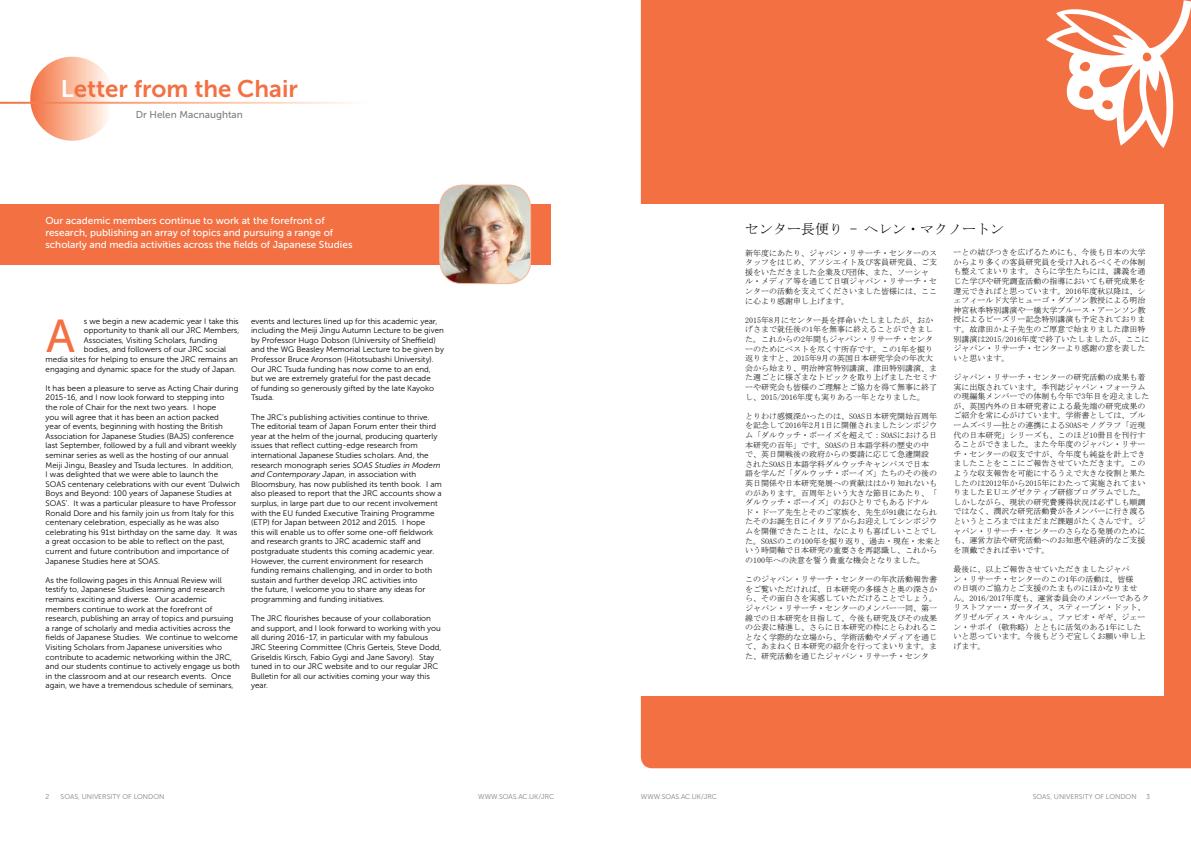
<style>
.page{position:relative;width:1191px;height:842px;background:#fff}
.page>*{position:absolute;margin:0;border:0;box-sizing:border-box;transform-origin:0 0}
.t1{font:46px "Museo Sans 500";color:#f37043}
.t2{font:24px "Museo Sans 700";color:#f37043}
.t3{font:14px "MS Mincho";color:#000}
.t4{font:10px/12px "Museo Sans 500";color:#fff}
.t5{font:10px "Museo Sans 500";color:#807f83}
.t6{font:8px/9.6px "Museo Sans 300";color:#000}
.t7{font:8px/9.6px "MS Mincho";color:#000}
.t8{font:7px "Museo Sans 300";color:#807f83}
.s1{color:#fff}
.s2{font-style:italic}
</style>
<div class="page">
<div style="left:641px;top:0;width:550px;height:768px;background:#f37043"></div>
<svg style="left:1046px;top:0;width:145px;height:148px"></svg>
<div style="left:0;top:204px;width:550px;height:60px;background:#f37043"></div>
<div style="left:30px;top:57px;width:84px;height:84px;background:linear-gradient(to right,#f47140,#fffff9);border-radius:42px"></div>
<hr style="left:0;top:102px;width:388px;height:2px;background:#fff">
<img style="left:440px;top:185px;width:90px;height:99px">
<div style="left:439px;top:185px;width:92px;height:99px;border:1px solid #fab697;border-radius:23px"></div>
<div style="left:635px;top:204px;width:529px;height:492px;background:#fff"></div>
<h2 class="t2" style="left:61px;top:76px;width:238px"><span class="s1">L</span>etter from the Chair</h2>
<p class="t5" style="left:136px;top:109px;width:109px">Dr Helen Macnaughtan</p>
<p class="t4" style="left:45px;top:214px;width:308px">Our academic members continue to work at the forefront of research, publishing an array of topics and pursuing a range of scholarly and media activities across the fields of Japanese Studies</p>
<h3 class="t3" style="left:745px;top:222px;width:260px">センター長便り - ヘレン・マクノートン</h3>
<p class="t7" style="left:953px;top:247px;width:197px">ーとの結びつきを広げるためにも、今後も日本の大学からより多くの客員研究員を受け入れるべくその体制も整えてまいります。さらに学生たちには、講義を通じた学びや研究調査活動の指導においても研究成果を還元できればと思っています。2016年度秋以降は、シェフィールド大学ヒューゴ・ダブソン教授による明治神宮秋季特別講演や一橋大学ブルース・アーンソン教授によるビーズリー記念特別講演も予定されております。故津田かよ子先生のご厚意で始まりました津田特別講演は2015/2016年度で終了いたしましたが、ここにジャパン・リサーチ・センターより感謝の意を表したいと思います。</p>
<p class="t7" style="left:953px;top:372px;width:197px">ジャパン・リサーチ・センターの研究活動の成果も着実に出版されています。季刊誌ジャパン・フォーラムの現編集メンバーでの体制も今年で3年目を迎えましたが、英国内外の日本研究者による最先端の研究成果のご紹介を常に心がけています。学術書としては、ブルームズべリ―社との連携によるSOASモノグラフ「近現代の日本研究」シリーズも、このほど10冊目を刊行することができました。また今年度のジャパン・リサーチ・センターの収支ですが、今年度も純益を計上できましたことをここにご報告させていただきます。このような収支報告を可能にするうえで大きな役割と果たしたのは2012年から2015年にわたって実施されてまいりましたＥＵエグゼクティブ研修プログラムでした。しかしながら、現状の研究費獲得状況は必ずしも順調ではなく、潤沢な研究活動費が各メンバーに行き渡るというところまではまだまだ課題がたくさんです。ジャパン・リサーチ・センターのさらなる発展のためにも、運営方法や研究活動へのお知恵や経済的なご支援を頂戴できれば幸いです。</p>
<p class="t7" style="left:953px;top:564px;width:197px">最後に、以上ご報告させていただきましたジャパ<br>ン・リサーチ・センターのこの1年の活動は、皆様<br>の日頃のご協力とご支援のたまものにほかなりませ<br>ん。2016/2017年度も、運営委員会のメンバーであるクリストファー・ガータイス、スティーブン・ドット、グリゼルディス・キルシュ、ファビオ・ギギ、ジェーン・サボイ（敬称略）とともに活気のある1年にしたいと思っています。今後もどうぞ宜しくお願い申し上げます。</p>
<p class="t7" style="left:745px;top:248px;width:193px">新年度にあたり、ジャパン・リサーチ・センターのスタッフをはじめ、アソシエイト及び客員研究員、ご支援をいただきました企業及び団体、また、ソーシャル・メディア等を通じて日頃ジャパン・リサーチ・センターの活動を支えてくださいました皆様には、ここに心より感謝申し上げます。</p>
<p class="t7" style="left:745px;top:315px;width:193px">2015年8月にセンター長を拝命いたしましたが、おかげさまで就任後の1年を無事に終えることができました。これからの2年間もジャパン・リサーチ・センターのためにベストを尽くす所存です。この1年を振り返りますと、2015年9月の英国日本研究学会の年次大会から始まり、明治神宮特別講演、津田特別講演、また週ごとに様ざまなトピックを取り上げましたセミナーや研究会も皆様のご理解とご協力を得て無事に終了し、2015/2016年度も実りある一年となりました。</p>
<p class="t7" style="left:745px;top:411px;width:197px">とりわけ感慨深かったのは、SOAS日本研究開始百周年を記念して2016年2月1日に開催されましたシンポジウム「ダルウッチ・ボーイズを超えて：SOASにおける日本研究の百年」です。SOASの日本語学科の歴史の中<br>で、英日開戦後の政府からの要請に応じて急遽開設<br>されたSOAS日本語学科ダルウッチキャンパスで日本<br>語を学んだ「ダルウッチ・ボーイズ」たちのその後の英日関係や日本研究発展への貢献ははかり知れないものがあります。百周年という大きな節目にあたり、「ダルウッチ・ボーイズ」のおひとりでもあるドナル<br>ド・ドーア先生とそのご家族を、先生が91歳になられたそのお誕生日にイタリアからお迎えしてシンポジウムを開催できたことは、なによりも喜ばしいことでした。SOASのこの100年を振り返り、過去・現在・未来という時間軸で日本研究の重要さを再認識し、これからの100年への決意を誓う貴重な機会となりました。</p>
<p class="t7" style="left:745px;top:574px;width:193px;text-align:justify">このジャパン・リサーチ・センターの年次活動報告書をご覧いただければ、日本研究の多様さと奥の深さから、その面白さを実感していただけることでしょう。ジャパン・リサーチ・センターのメンバー一同、第一線での日本研究を目指して、今後も研究及びその成果の公表に精進し、さらに日本研究の枠にとらわれることなく学際的な立場から、学術活動やメディアを通じて、あまねく日本研究の紹介を行ってまいります。また、研究活動を通じたジャパン・リサーチ・センタ</p>
<p class="t6" style="left:251px;top:316px;width:194px">events and lectures lined up for this academic year, including the Meiji Jingu Autumn Lecture to be given by Professor Hugo Dobson (University of Sheffield) and the WG Beasley Memorial Lecture to be given by Professor Bruce Aronson (Hitotsubashi University).<br>Our JRC Tsuda funding has now come to an end, but we are extremely grateful for the past decade<br>of funding so generously gifted by the late Kayoko Tsuda.</p>
<p class="t6" style="left:251px;top:412px;width:192px">The JRC’s publishing activities continue to thrive.<br>The editorial team of Japan Forum enter their third year at the helm of the journal, producing quarterly issues that reflect cutting-edge research from international Japanese Studies scholars. And, the research monograph series <span class="s2">SOAS Studies in Modern and Contemporary Japan</span>, in association with Bloomsbury, has now published its tenth book. I am also pleased to report that the JRC accounts show a surplus, in large part due to our recent involvement with the EU funded Executive Training Programme (ETP) for Japan between 2012 and 2015. I hope<br>this will enable us to offer some one-off fieldwork and research grants to JRC academic staff and postgraduate students this coming academic year.<br>However, the current environment for research funding remains challenging, and in order to both sustain and further develop JRC activities into<br>the future, I welcome you to share any ideas for programming and funding initiatives.</p>
<p class="t6" style="left:251px;top:614px;width:192px">The JRC flourishes because of your collaboration and support, and I look forward to working with you all during 2016-17, in particular with my fabulous JRC Steering Committee (Chris Gerteis, Steve Dodd, Griseldis Kirsch, Fabio Gygi and Jane Savory). Stay tuned in to our JRC website and to our regular JRC Bulletin for all our activities coming your way this year.</p>
<h1 class="t1" style="left:46px;top:311px;width:30px">A</h1>
<p class="t6" style="left:84px;top:316px;width:156px">s we begin a new academic year I take this</p>
<p class="t6" style="left:84px;top:326px;width:157px">opportunity to thank all our JRC Members,</p>
<p class="t6" style="left:84px;top:335px;width:135px">Associates, Visiting Scholars, funding</p>
<p class="t6" style="left:84px;top:345px;width:144px">bodies, and followers of our JRC social</p>
<p class="t6" style="left:46px;top:354px;width:194px">media sites for helping to ensure the JRC remains an</p>
<p class="t6" style="left:46px;top:364px;width:192px">engaging and dynamic space for the study of Japan.</p>
<p class="t6" style="left:46px;top:383px;width:196px">It has been a pleasure to serve as Acting Chair during 2015-16, and I now look forward to stepping into<br>the role of Chair for the next two years. I hope<br>you will agree that it has been an action packed<br>year of events, beginning with hosting the British Association for Japanese Studies (BAJS) conference last September, followed by a full and vibrant weekly seminar series as well as the hosting of our annual Meiji Jingu, Beasley and Tsuda lectures. In addition,<br>I was delighted that we were able to launch the SOAS centenary celebrations with our event ‘Dulwich Boys and Beyond: 100 years of Japanese Studies at SOAS’. It was a particular pleasure to have Professor Ronald Dore and his family join us from Italy for this centenary celebration, especially as he was also celebrating his 91st birthday on the same day. It was a great occasion to be able to reflect on the past, current and future contribution and importance of Japanese Studies here at SOAS.</p>
<p class="t6" style="left:46px;top:575px;width:196px">As the following pages in this Annual Review will testify to, Japanese Studies learning and research remains exciting and diverse. Our academic members continue to work at the forefront of research, publishing an array of topics and pursuing<br>a range of scholarly and media activities across the fields of Japanese Studies. We continue to welcome Visiting Scholars from Japanese universities who contribute to academic networking within the JRC, and our students continue to actively engage us both in the classroom and at our research events. Once again, we have a tremendous schedule of seminars,</p>
<p class="t8" style="left:45px;top:793px;width:5px">2</p>
<p class="t8" style="left:61px;top:793px;width:105px">SOAS, UNIVERSITY OF LONDON</p>
<p class="t8" style="left:478px;top:793px;width:78px">WWW.SOAS.AC.UK/JRC</p>
<p class="t8" style="left:641px;top:793px;width:78px">WWW.SOAS.AC.UK/JRC</p>
<p class="t8" style="left:1032px;top:793px;width:105px">SOAS, UNIVERSITY OF LONDON</p>
<p class="t8" style="left:1146px;top:793px;width:5px">3</p>
</div>
